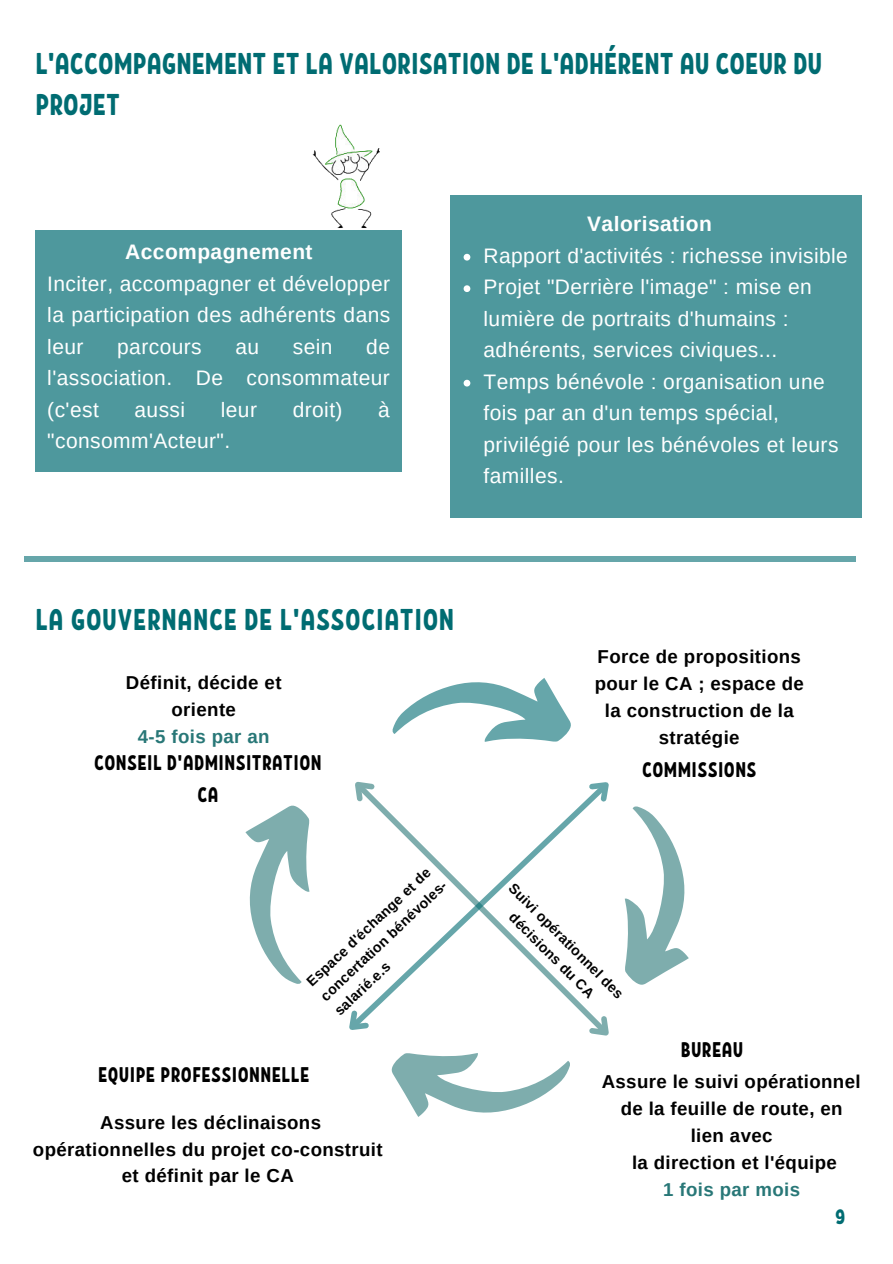
<style>
.page{position:relative;width:893px;height:1264px;background:#fff}
.page>*{position:absolute;margin:0;border:0;box-sizing:border-box;transform-origin:0 0}
.t1{font:30px/41.5px "RF Krabuler";color:#006c72}
.t2{font:30px "RF Krabuler";letter-spacing:.02em;color:#006c72}
.t3{font:21.15px/31.8px "RF Krabuler";letter-spacing:.02em;color:#000;text-align:center}
.t4{font:21px/31.5px "Arimo";letter-spacing:.02em;color:#fff;text-align:justify}
.t5{font:700 21px "Arimo";letter-spacing:.02em;color:#fff}
.t6{font:21px "RF Krabuler";color:#006c72}
.t7{font:700 18.6px/27px "Arimo";letter-spacing:.02em;color:#000;text-align:center}
.t8{font:700 18.6px "Arimo";letter-spacing:.02em;color:#287777}
.t9{font:700 14.1px/20.4px "Arimo";color:#000}
</style>
<div class="page">
<svg style="left:392px;top:678px;width:179px;height:64px"></svg>
<svg style="left:245px;top:805px;width:64px;height:179px"></svg>
<svg style="left:391px;top:1053px;width:179px;height:63px"></svg>
<svg style="left:355px;top:781px;width:254px;height:254px"></svg>
<svg style="left:349px;top:1002px;width:28px;height:33px"></svg>
<svg style="left:580px;top:781px;width:108px;height:204px"></svg>
<div style="left:24px;top:556px;width:831px;height:5px;background:#66a6aa"></div>
<div style="left:450px;top:195px;width:411px;height:322px;background:#4e989d"></div>
<div style="left:35px;top:230px;width:367px;height:241px;background:#4e989d"></div>
<img style="left:312px;top:124px;width:68px;height:104px">
<svg style="left:463px;top:254px;width:7px;height:6px"></svg>
<svg style="left:463px;top:285px;width:7px;height:7px"></svg>
<svg style="left:463px;top:380px;width:7px;height:6px"></svg>
<h1 class="t1" style="left:35px;top:42px;width:788px">L'ACCOMPAGNEMENT ET LA VALORISATION DE L'ADHÉRENT AU COEUR DU<br>PROJET</h1>
<p class="t5" style="left:125px;top:237px;width:189px">Accompagnement</p>
<p class="t4" style="left:47px;top:268px;width:344px">Inciter, accompagner et développer la participation des adhérents dans leur</p>
<p class="t4" style="left:47px;top:331px;width:344px;text-indent:319px">de l'association. De consommateur (c'est</p>
<p class="t4" style="left:117px;top:331px;width:86px">parcours</p>
<p class="t4" style="left:235px;top:331px;width:25px">au</p>
<p class="t4" style="left:293px;top:331px;width:41px">sein</p>
<p class="t4" style="left:134px;top:394px;width:52px">aussi</p>
<p class="t4" style="left:221px;top:394px;width:38px">leur</p>
<p class="t4" style="left:292px;top:394px;width:51px">droit)</p>
<p class="t4" style="left:378px;top:394px;width:13px">à</p>
<p class="t4" style="left:47px;top:425px;width:184px">"consomm'Acteur".</p>
<p class="t5" style="left:587px;top:210px;width:126px">Valorisation</p>
<p class="t4" style="left:483px;top:240px;width:366px;text-align:left">Rapport d'activités : richesse invisible<br>Projet "Derrière l'image" : mise en lumière de portraits d'humains : adhérents, services civiques...<br>Temps bénévole : organisation une fois par an d'un temps spécial, privilégié pour les bénévoles et leurs familles.</p>
<h1 class="t2" style="left:35px;top:601px;width:420px">LA GOUVERNANCE DE L'ASSOCIATION</h1>
<p class="t7" style="left:126px;top:669px;width:157px">Définit, décide et oriente</p>
<p class="t8" style="left:138px;top:723px;width:133px">4-5 fois par an</p>
<p class="t3" style="left:94px;top:746px;width:229px">CONSEIL D'ADMINSITRATION<br>CA</p>
<p class="t9" style="left:302px;top:975px;width:172px;rotate:-43deg">Espace d'échange et de concertation bénévoles&shy;salarié.e.s</p>
<p class="t3" style="left:98px;top:1058px;width:213px">EQUIPE PROFESSIONNELLE</p>
<p class="t7" style="left:33px;top:1108px;width:351px">Assure les déclinaisons opérationnelles du projet co-construit et définit par le CA</p>
<p class="t7" style="left:594px;top:644px;width:210px">Force de propositions pour le CA ; espace de la construction de la stratégie</p>
<p class="t3" style="left:642px;top:753px;width:116px">COMMISSIONS</p>
<p class="t9" style="left:518px;top:878px;width:157px;text-align:center;rotate:45deg">Suivi opérationnel des décisions du CA</p>
<p class="t3" style="left:680px;top:1033px;width:64px">BUREAU</p>
<p class="t7" style="left:601px;top:1068px;width:260px">Assure le suivi opérationnel de la feuille de route, en lien avec<br>la direction et l'équipe</p>
<p class="t8" style="left:663px;top:1176px;width:138px">1 fois par mois</p>
<p class="t6" style="left:835px;top:1203px;width:12px">9</p>
</div>
